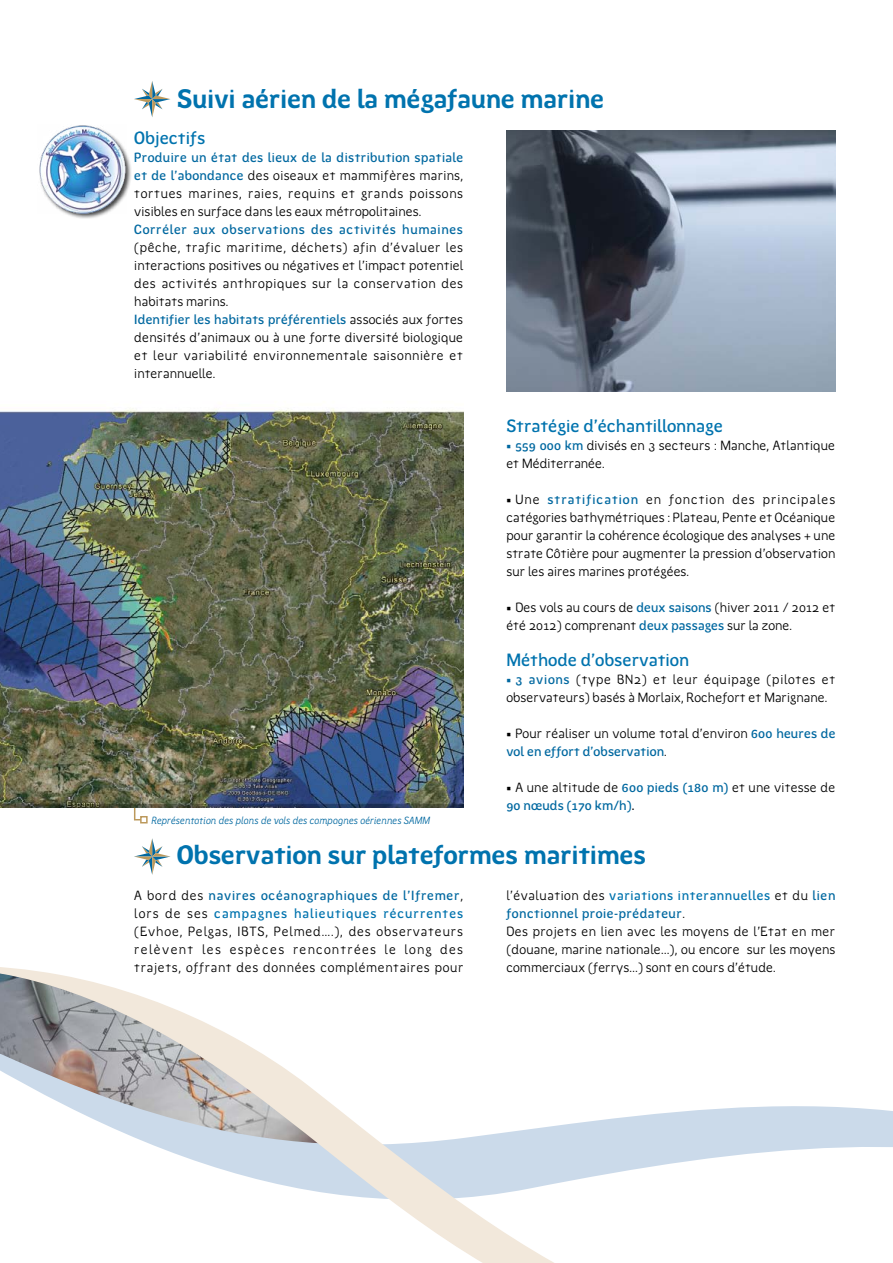
<style>
.page{position:relative;width:893px;height:1263px;background:#fff}
.page>*{position:absolute;margin:0;border:0;box-sizing:border-box;transform-origin:0 0}
.t1{font:700 27px "Spotka";letter-spacing:-.04em;color:#0073ae}
.t2{font:500 18px "Spotka";letter-spacing:-.04em;color:#0073ae}
.t3{font:13.5px/18px "Spotka";letter-spacing:-.035em;color:#000}
.t4{font:13.5px/18px "Spotka";letter-spacing:-.005em;color:#000}
.t5{font:500 13.5px/18px "Spotka";letter-spacing:-.04em;color:#0068a0}
.t6{font:500 13.5px "Spotka";color:#0068a0}
.t7{font:italic 10.5px "Spotka";letter-spacing:-.04em;color:#0068a0}
.s1{font-weight:500;color:#0068a0}
.s2{font-weight:400;color:#000}
.s3{color:#000}
.s4{font-weight:500;color:#0073ae}
</style>
<div class="page">
<svg style="left:0;top:967px;width:893px;height:296px"></svg>
<svg style="left:133px;top:807px;width:9px;height:14px"></svg>
<div style="left:140px;top:816px;width:8px;height:7px;border:2px solid #bc995c"></div>
<img style="left:506px;top:131px;width:330px;height:261px">
<svg style="left:134px;top:81px;width:36px;height:36px"></svg>
<svg style="left:134px;top:838px;width:36px;height:37px"></svg>
<img style="left:0;top:408px;width:463px;height:399px">
<div style="left:39px;top:126px;width:92px;height:93px;background:#000;opacity:.75"></div>
<img style="left:39px;top:125px;width:87px;height:88px">
<h1 class="t1" style="left:176px;top:84px;width:430px">Suivi aérien de la mégafaune marine</h1>
<h2 class="t2" style="left:134px;top:128px;width:73px">Objectifs</h2>
<p class="t3" style="left:134px;top:148px;width:331px;text-align:justify"><span class="s1">Produire un état des lieux de la distribution spatiale et de l’abondance</span> des oiseaux et mammifères marins, tortues marines, raies, requins et grands poissons visibles en surface dans les eaux métropolitaines.</p>
<p class="t6" style="left:134px;top:222px;width:331px">Corréler aux observations des activités humaines</p>
<p class="t4" style="left:134px;top:238px;width:331px">(pêche, trafic maritime, déchets) afin d’évaluer les interactions positives ou négatives et l’impact potentiel des activités anthropiques sur la conservation des habitats marins.<br><span class="s1">Identifier les habitats préférentiels</span> associés aux fortes densités d’animaux ou à une forte diversité biologique et leur variabilité environnementale saisonnière et interannuelle.</p>
<p class="t7" style="left:151px;top:814px;width:280px">Représentation des plans de vols des campagnes aériennes SAMM</p>
<h2 class="t2" style="left:506px;top:416px;width:219px">Stratégie d’échantillonnage</h2>
<p class="t3" style="left:506px;top:436px;width:331px"><span class="s1">• 559 000 km</span> divisés en 3 secteurs : Manche, Atlantique et Méditerranée.</p>
<p class="t3" style="left:506px;top:490px;width:331px;text-align:justify">• Une <span class="s1">stratification</span> en fonction des principales catégories bathymétriques : Plateau, Pente et Océanique pour garantir la cohérence écologique des analyses + une strate Côtière pour augmenter la pression d’observation sur les aires marines protégées.</p>
<p class="t3" style="left:506px;top:598px;width:331px">• Des vols au cours de <span class="s1">deux saisons</span> (hiver 2011 / 2012 et été 2012) comprenant <span class="s1">deux passages</span> sur la zone.</p>
<h2 class="t2" style="left:506px;top:650px;width:185px">Méthode d’observation</h2>
<p class="t3" style="left:506px;top:670px;width:331px"><span class="s1">• 3 avions</span> (type BN2) et leur équipage (pilotes et observateurs) basés à Morlaix, Rochefort et Marignane.</p>
<p class="t3" style="left:506px;top:724px;width:331px">• Pour réaliser un volume total d’environ <span class="s1">600 heures de vol en effort d’observation</span>.</p>
<p class="t5" style="left:506px;top:778px;width:331px"><span class="s2">• A une altitude de</span> 600 pieds (180 m) <span class="s2">et une vitesse de<br></span>90 nœuds (170 km/h)<span class="s3">.</span></p>
<h1 class="t1" style="left:176px;top:840px;width:472px">Observation sur plateformes maritimes</h1>
<p class="t3" style="left:134px;top:886px;width:331px;text-align:justify">A bord des <span class="s1">navires océanographiques de l’Ifremer</span>, lors de ses <span class="s4">campagnes halieutiques récurrentes </span>(Evhoe, Pelgas, IBTS, Pelmed….), des observateurs relèvent les espèces rencontrées le long des trajets, offrant des données complémentaires pour</p>
<p class="t3" style="left:506px;top:886px;width:331px">l’évaluation des <span class="s4">variations interannuelles</span> et du <span class="s1">lien fonctionnel proie-prédateur</span>.<br>Des projets en lien avec les moyens de l’Etat en mer (douane, marine nationale…), ou encore sur les moyens commerciaux (ferrys…) sont en cours d’étude.</p>
</div>
